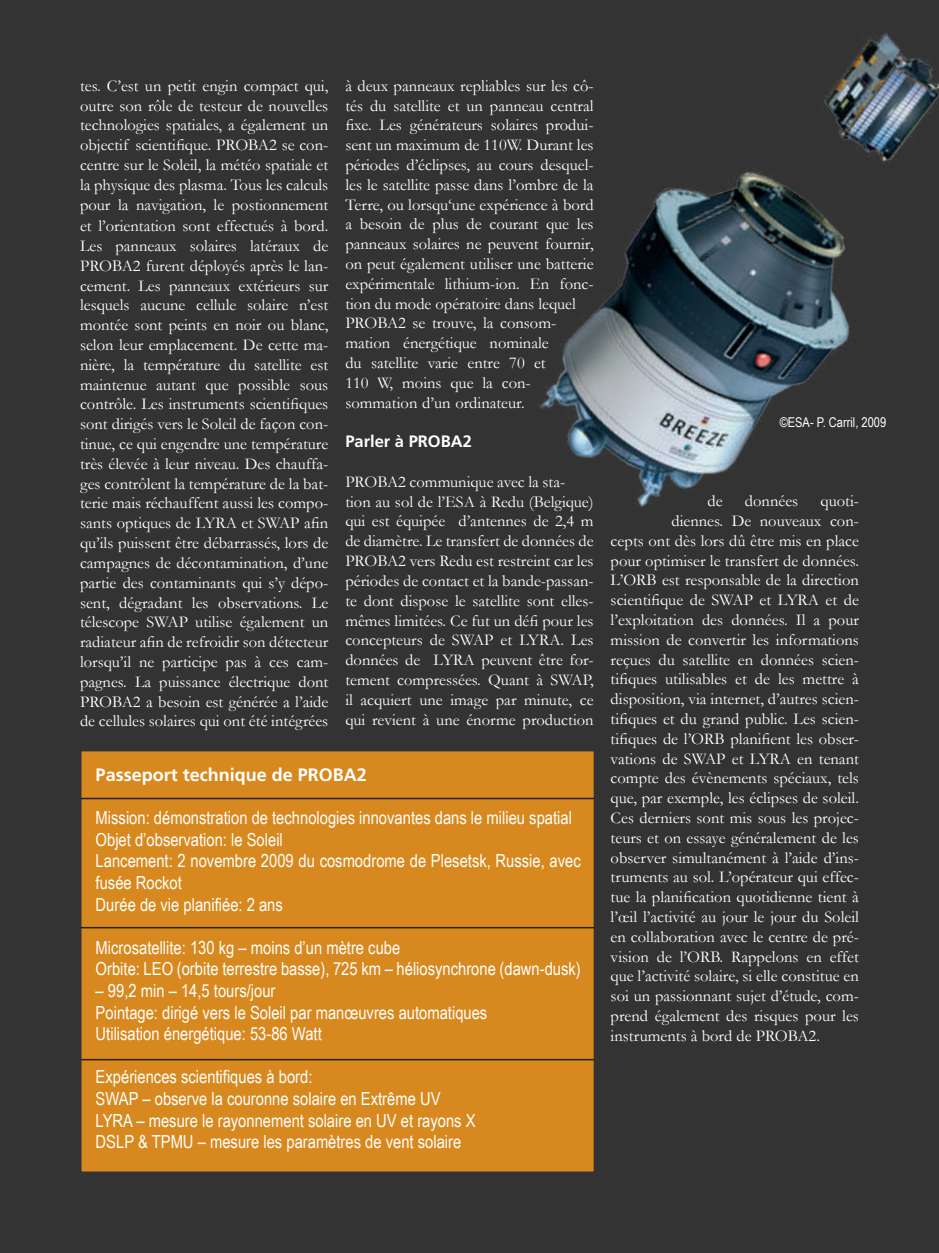
<style>
.page{position:relative;width:939px;height:1253px;background:#fff}
.page>*{position:absolute;margin:0;border:0;box-sizing:border-box;transform-origin:0 0}
.t1{font:18px/21.6px "Arial Narrow";color:#fff}
.t2{font:700 18px "Frutiger";color:#fff}
.t3{font:16.5px/19.8px "Garamond";color:#fff;text-align:justify}
.t4{font:700 16.5px "Frutiger";color:#fff}
.t5{font:13.5px "Arial Narrow";color:#fff}
</style>
<div class="page">
<div style="left:0;top:0;width:938px;height:1253px;background:#333"></div>
<div style="left:81px;top:750px;width:513px;height:422px;background:#d7891f"></div>
<div style="left:80px;top:750px;width:515px;height:423px;border:2px solid #363536"></div>
<hr style="left:81px;top:1059px;width:513px;height:1px;background:#231f20">
<hr style="left:81px;top:927px;width:513px;height:1px;background:#231f20">
<hr style="left:81px;top:798px;width:513px;height:1px;background:#231f20">
<img style="left:446px;top:0;width:492px;height:534px">
<p class="t3" style="left:80px;top:75px;width:250px">tes. C’est un petit engin compact qui, outre son rôle de testeur de nouvelles technologies spatiales, a également un objectif scientifique. PROBA2 se con&shy;centre sur le Soleil, la météo spatiale et la physique des plasma. Tous les calculs pour la navigation, le postionnement</p>
<p class="t3" style="left:80px;top:216px;width:250px">et l’orientation sont effectués à bord.<br>Les panneaux solaires latéraux de PROBA2 furent déployés après le lan&shy;cement. Les panneaux extérieurs sur lesquels aucune cellule solaire n’est montée sont peints en noir ou blanc, selon leur emplacement. De cette ma&shy;nière, la température du satellite est maintenue autant que possible sous contrôle. Les instruments scientifiques sont dirigés vers le Soleil de façon con&shy;tinue, ce qui engendre une température très élevée à leur niveau. Des chauffa&shy;ges contrôlent la température de la bat&shy;terie mais réchauffent aussi les compo&shy;sants optiques de LYRA et SWAP afin qu’ils puissent être débarrassés, lors de campagnes de décontamination, d’une partie des contaminants qui s’y dépo&shy;sent, dégradant les observations. Le télescope SWAP utilise également un radiateur afin de refroidir son détecteur lorsqu’il ne participe pas à ces cam&shy;pagnes. La puissance électrique dont PROBA2 a besoin est générée a l’aide de cellules solaires qui ont été intégrées</p>
<p class="t3" style="left:345px;top:75px;width:250px;text-align:left">à deux panneaux repliables sur les cô&shy;tés du satellite et un panneau central fixe. Les générateurs solaires produi&shy;sent un maximum de 110W. Durant les périodes d’éclipses, au cours desquel&shy;les le satellite passe dans l’ombre de la Terre, ou lorsqu‘une expérience à bord a besoin de plus de courant que les panneaux solaires ne peuvent fournir, on peut également utiliser une batterie expérimentale lithium-ion. En fonc&shy;tion du mode opératoire dans lequel PROBA2 se trouve, la consom&shy;mation énergétique nominale<br>du satellite varie entre 70 et<br>110 W, moins que la con&shy;sommation d’un ordinateur.</p>
<p class="t4" style="left:345px;top:432px;width:128px">Parler à PROBA2</p>
<p class="t3" style="left:345px;top:471px;width:250px;text-align:left">PROBA2 communique avec la sta&shy;tion au sol de l’ESA à Redu (Belgique) qui est équipée d’antennes de 2,4 m de diamètre. Le transfert de données de PROBA2 vers Redu est restreint car les périodes de contact et la bande-passan&shy;te dont dispose le satellite sont elles&shy;mêmes limitées. Ce fut un défi pour les concepteurs de SWAP et LYRA. Les données de LYRA peuvent être for&shy;tement compressées. Quant à SWAP, il acquiert une image par minute, ce qui revient à une énorme production</p>
<p class="t2" style="left:96px;top:764px;width:273px">Passeport technique de PROBA2</p>
<p class="t1" style="left:96px;top:807px;width:486px">Mission: démonstration de technologies innovantes dans le milieu spatial Objet d’observation: le Soleil<br>Lancement: 2 novembre 2009 du cosmodrome de Plesetsk, Russie, avec fusée Rockot<br>Durée de vie planifiée: 2 ans</p>
<p class="t1" style="left:96px;top:936px;width:486px">Microsatellite: 130 kg – moins d’un mètre cube<br>Orbite: LEO (orbite terrestre basse), 725 km – héliosynchrone (dawn-dusk)</p>
<p class="t1" style="left:96px;top:980px;width:393px">– 99,2 min – 14,5 tours/jour<br>Pointage: dirigé vers le Soleil par manœuvres automatiques<br>Utilisation énergétique: 53-86 Watt</p>
<p class="t1" style="left:96px;top:1066px;width:381px">Expériences scientifiques à bord:<br>SWAP – observe la couronne solaire en Extrême UV LYRA – mesure le rayonnement solaire en UV et rayons X DSLP &amp; TPMU – mesure les paramètres de vent solaire</p>
<p class="t5" style="left:779px;top:415px;width:108px">©ESA- P. Carril, 2009</p>
<p class="t3" style="left:707px;top:491px;width:17px">de</p>
<p class="t3" style="left:744px;top:491px;width:55px">données</p>
<p class="t3" style="left:820px;top:491px;width:40px">quoti-</p>
<p class="t3" style="left:671px;top:511px;width:189px">diennes. De nouveaux con-</p>
<p class="t3" style="left:610px;top:530px;width:250px">cepts ont dès lors dû être mis en place</p>
<p class="t3" style="left:610px;top:550px;width:250px">pour optimiser le transfert de données.</p>
<p class="t3" style="left:610px;top:570px;width:250px">L’ORB est responsable de la direction</p>
<p class="t3" style="left:610px;top:590px;width:250px">scientifique de SWAP et LYRA et de</p>
<p class="t3" style="left:610px;top:610px;width:250px">l’exploitation des données. Il a pour</p>
<p class="t3" style="left:610px;top:629px;width:250px">mission de convertir les informations</p>
<p class="t3" style="left:610px;top:649px;width:250px">reçues du satellite en données scien-</p>
<p class="t3" style="left:610px;top:669px;width:250px">tifiques utilisables et de les mettre à</p>
<p class="t3" style="left:610px;top:689px;width:250px">disposition, via internet, d’autres scien-</p>
<p class="t3" style="left:610px;top:709px;width:250px">tifiques et du grand public. Les scien-</p>
<p class="t3" style="left:610px;top:728px;width:250px">tifiques de l’ORB planifient les obser-</p>
<p class="t3" style="left:610px;top:748px;width:250px">vations de SWAP et LYRA en tenant</p>
<p class="t3" style="left:610px;top:768px;width:250px">compte des évènements spéciaux, tels</p>
<p class="t3" style="left:610px;top:788px;width:250px">que, par exemple, les éclipses de soleil.</p>
<p class="t3" style="left:610px;top:808px;width:250px">Ces derniers sont mis sous les projec-</p>
<p class="t3" style="left:610px;top:827px;width:250px">teurs et on essaye généralement de les</p>
<p class="t3" style="left:610px;top:847px;width:250px">observer simultanément à l’aide d’ins-</p>
<p class="t3" style="left:610px;top:867px;width:250px">truments au sol. L’opérateur qui effec-</p>
<p class="t3" style="left:610px;top:887px;width:250px">tue la planification quotidienne tient à</p>
<p class="t3" style="left:610px;top:907px;width:250px">l’œil l’activité au jour le jour du Soleil</p>
<p class="t3" style="left:610px;top:926px;width:250px">en collaboration avec le centre de pré-</p>
<p class="t3" style="left:610px;top:946px;width:250px">vision de l’ORB. Rappelons en effet</p>
<p class="t3" style="left:610px;top:966px;width:250px">que l’activité solaire, si elle constitue en</p>
<p class="t3" style="left:610px;top:986px;width:250px">soi un passionnant sujet d’étude, com-</p>
<p class="t3" style="left:610px;top:1006px;width:250px">prend également des risques pour les</p>
<p class="t3" style="left:610px;top:1025px;width:211px">instruments à bord de PROBA2.</p>
</div>
